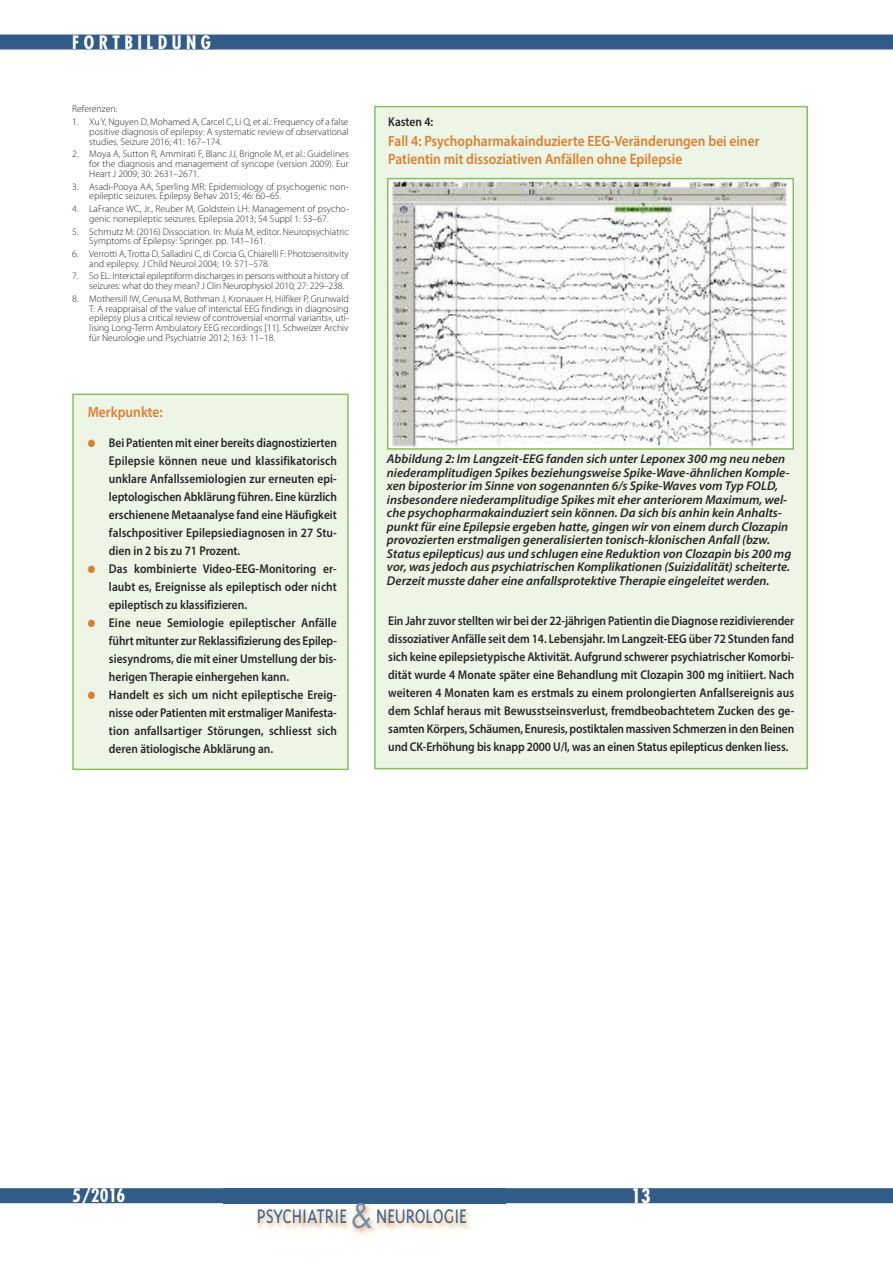
<style>
.page{position:relative;width:893px;height:1263px;background:#fff}
.page>*{position:absolute;margin:0;border:0;box-sizing:border-box;transform-origin:0 0}
.t1{font:300 22.5px "Triplex";color:#3b648e;scale:.88 1}
.t2{font:700 condensed 19.5px "Futura";color:#fff}
.t3{font:700 condensed 18px "Futura";letter-spacing:.25em;color:#fff}
.t4{font:600 15px/18px "Myriad Pro";color:#dc7f2f;scale:.9 1}
.t5{font:600 12.75px/18px "Myriad Pro";color:#272627;text-align:justify;scale:.9 1}
.t6{font:italic 600 12.75px/13.5px "Myriad Pro";color:#272627}
.t7{font:300 9.75px/9.8px "Myriad Pro";color:#272627}
.s1{color:#dc7f2f}
.s2{font-family:"Futura";font-weight:400;font-size:33px;color:#6f8dac}
</style>
<div class="page">
<div style="left:0;top:1188px;width:893px;height:15px;background:#315c88"></div>
<div style="left:0;top:35px;width:893px;height:15px;background:#315c88"></div>
<img style="left:224px;top:1203px;width:282px;height:34px">
<div style="left:376px;top:107px;width:430px;height:661px;background:#edf5e7"></div>
<div style="left:374px;top:106px;width:434px;height:663px;border:2px solid #8abf5f"></div>
<div style="left:74px;top:395px;width:273px;height:374px;background:#edf5e7"></div>
<div style="left:72px;top:394px;width:277px;height:376px;border:2px solid #8abf5f"></div>
<img style="left:390px;top:181px;width:399px;height:266px">
<div style="left:387px;top:178px;width:407px;height:272px;border:2px solid #8abf5f"></div>
<h3 class="t3" style="left:72px;top:34px;width:140px">FORTBILDUNG</h3>
<p class="t7" style="left:72px;top:105px;width:47px">Referenzen:</p>
<p class="t7" style="left:89px;top:118px;width:261px;text-align:justify;text-indent:-17px">1. XuY, Nguyen D, Mohamed A, Carcel C, Li Q, et al.: Frequency of a false positive diagnosis of epilepsy: A systematic review of observational studies. Seizure 2016; 41: 167–174.</p>
<p class="t7" style="left:89px;top:150px;width:261px;text-align:justify;text-indent:-17px">2. Moya A, Sutton R, Ammirati F, Blanc JJ, Brignole M, et al.: Guidelines for the diagnosis and management of syncope (version 2009). Eur Heart J 2009; 30: 2631–2671.</p>
<p class="t7" style="left:89px;top:182px;width:261px;text-indent:-17px">3. Asadi-Pooya AA, Sperling MR: Epidemiology of psychogenic non&shy;epileptic seizures. Epilepsy Behav 2015; 46: 60–65.</p>
<p class="t7" style="left:72px;top:205px;width:278px;text-align:center">4. LaFrance WC, Jr., Reuber M, Goldstein LH: Management of psycho&shy;genic nonepileptic seizures. Epilepsia 2013; 54 Suppl 1: 53–67.</p>
<p class="t7" style="left:89px;top:227px;width:261px;text-indent:-17px">5. Schmutz M: (2016) Dissociation. In: Mula M, editor. Neuropsychiatric<br>Symptoms of Epilepsy: Springer. pp. 141–161.</p>
<p class="t7" style="left:89px;top:250px;width:261px;text-indent:-17px">6. Verrotti A, Trotta D, Salladini C, di Corcia G, Chiarelli F: Photosensitivity and epilepsy. J Child Neurol 2004; 19: 571–578.</p>
<p class="t7" style="left:89px;top:272px;width:261px;text-indent:-17px">7. So EL: Interictal epileptiform discharges in persons without a history of seizures: what do they mean? J Clin Neurophysiol 2010; 27: 229–238.</p>
<p class="t7" style="left:89px;top:295px;width:261px;text-align:justify;text-indent:-17px">8. Mothersill IW, Cenusa M, Bothman J, Kronauer H, Hilfiker P, Grunwald T: A reappraisal of the value of interictal EEG findings in diagnosing epilepsy plus a critical review of controversial «normal variants», uti&shy;lising Long-Term Ambulatory EEG recordings [11]. Schweizer Archiv für Neurologie und Psychiatrie 2012; 163: 11–18.</p>
<p class="t4" style="left:88px;top:404px;width:85px">Merkpunkte:</p>
<p class="t5" style="left:109px;top:434px;width:255px;text-indent:-21px"><span class="s1">●</span> Bei Patienten mit einer bereits diagnostizierten Epilepsie können neue und klassifikatorisch unklare Anfallssemiologien zur erneuten epi&shy;leptologischen Abklärung führen. Eine kürzlich erschienene Metaanalyse fand eine Häufigkeit falschpositiver Epilepsiediagnosen in 27 Stu&shy;dien in 2 bis zu 71 Prozent.</p>
<p class="t5" style="left:109px;top:560px;width:255px;text-indent:-21px"><span class="s1">●</span> Das kombinierte Video-EEG-Monitoring er&shy;laubt es, Ereignisse als epileptisch oder nicht epileptisch zu klassifizieren.</p>
<p class="t5" style="left:109px;top:614px;width:255px;text-indent:-21px"><span class="s1">●</span> Eine neue Semiologie epileptischer Anfälle führt mitunter zur Reklassifizierung des Epilep&shy;siesyndroms, die mit einer Umstellung der bis&shy;herigen Therapie einhergehen kann.</p>
<p class="t5" style="left:109px;top:686px;width:255px;text-indent:-21px"><span class="s1">●</span> Handelt es sich um nicht epileptische Ereig&shy;nisse oder Patienten mit erstmaliger Manifesta&shy;tion anfallsartiger Störungen, schliesst sich deren ätiologische Abklärung an.</p>
<p class="t5" style="left:388px;top:114px;width:52px">Kasten 4:</p>
<p class="t4" style="left:388px;top:133px;width:414px">Fall 4: Psychopharmakainduzierte EEG-Veränderungen bei einer<br>Patientin mit dissoziativen Anfällen ohne Epilepsie</p>
<p class="t6" style="left:387px;top:453px;width:406px">Abbildung 2: Im Langzeit-EEG fanden sich unter Leponex 300 mg neu neben niederamplitudigen Spikes beziehungsweise Spike-Wave-ähnlichen Komple&shy;xen biposterior im Sinne von sogenannten 6/s Spike-Waves vom Typ FOLD, insbesondere niederamplitudige Spikes mit eher anteriorem Maximum, wel&shy;che psychopharmakainduziert sein können. Da sich bis anhin kein Anhalts&shy;punkt für eine Epilepsie ergeben hatte, gingen wir von einem durch Clozapin provozierten erstmaligen generalisierten tonisch-klonischen Anfall (bzw.<br>Status epilepticus) aus und schlugen eine Reduktion von Clozapin bis 200 mg vor, was jedoch aus psychiatrischen Komplikationen (Suizidalität) scheiterte.<br>Derzeit musste daher eine anfallsprotektive Therapie eingeleitet werden.</p>
<p class="t5" style="left:388px;top:613px;width:453px">Ein Jahr zuvor stellten wir bei der 22-jährigen Patientin die Diagnose rezidivierender dissoziativer Anfälle seit dem 14. Lebensjahr. Im Langzeit-EEG über 72 Stunden fand sich keine epilepsietypische Aktivität. Aufgrund schwerer psychiatrischer Komorbi&shy;dität wurde 4 Monate später eine Behandlung mit Clozapin 300 mg initiiert. Nach weiteren 4 Monaten kam es erstmals zu einem prolongierten Anfallsereignis aus dem Schlaf heraus mit Bewusstseinsverlust, fremdbeobachtetem Zucken des ge&shy;samten Körpers, Schäumen, Enuresis, postiktalen massiven Schmerzen in den Beinen und CK-Erhöhung bis knapp 2000 U/l, was an einen Status epilepticus denken liess.</p>
<h3 class="t3" style="left:72px;top:1188px;width:55px">5/2016</h3>
<h2 class="t2" style="left:631px;top:1187px;width:21px">13</h2>
<h1 class="t1" style="left:257px;top:1202px;width:240px">PSYCHIATRIE <span class="s2">&amp;</span> NEUROLOGIE</h1>
</div>
